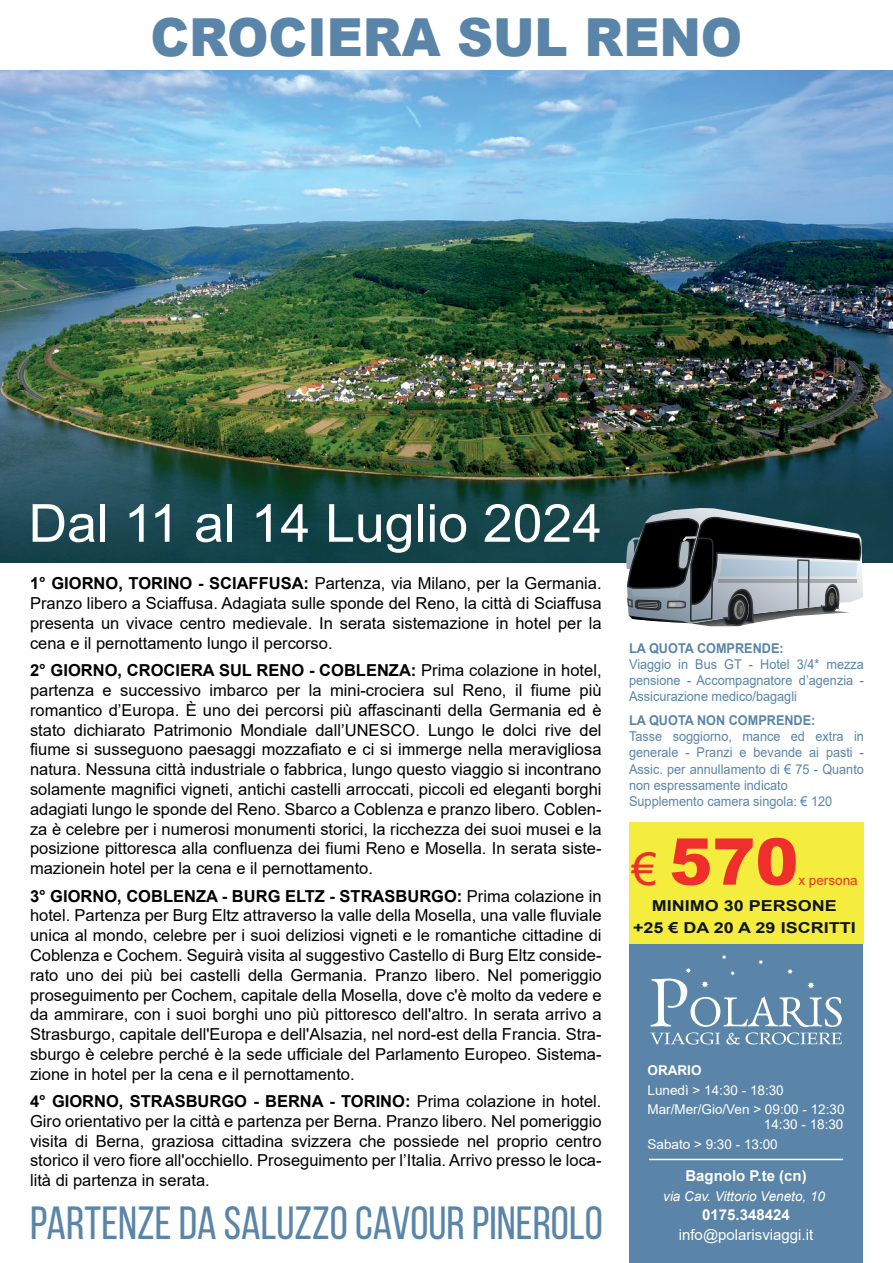
<style>
.page{position:relative;width:893px;height:1263px;background:#fff}
.page>*{position:absolute;margin:0;border:0;box-sizing:border-box;transform-origin:0 0}
.t1{font:900 64.5px "Arial";color:#ee2f2c}
.t2{font:52.5px "Arial";color:#fff}
.t3{font:900 52.5px "Arial";color:#5a85a8;scale:.95 1}
.t4{font:46.5px "Bebas Neue";color:#5a85a8}
.t5{font:16.5px/19.8px "Arial";color:#000001;text-align:justify}
.t6{font:700 15px "Arial";color:#111416;scale:1.19 1}
.t7{font:700 15px "Arial";color:#fff}
.t8{font:15px "Arial";color:#fff}
.t9{font:13.5px/16.2px "Arial";color:#5a85a8;text-align:justify;scale:.94 1}
.t10{font:13.5px/19.5px "Arial";color:#fff}
.t11{font:700 13.5px "Arial";color:#5a85a8;scale:.94 1}
.t12{font:italic 13.5px "Arial";color:#fff}
.t13{font:13.5px "Arial";color:#ee2f2c}
.t14{font:700 13.5px "Arial";color:#fff}
.s1{font-weight:700}
.s2{font-weight:400;font-size:45px}
</style>
<div class="page">
<img style="left:0;top:71px;width:893px;height:492px">
<div style="left:629px;top:944px;width:234px;height:319px;background:#5a85a8"></div>
<svg style="left:650px;top:955px;width:192px;height:89px"></svg>
<hr style="left:649px;top:1159px;width:194px;height:1px;background:#fff">
<div style="left:629px;top:822px;width:235px;height:121px;background:#f4ed3d"></div>
<svg style="left:626px;top:508px;width:237px;height:119px;background:#656d73"></svg>
<h2 class="t3" style="left:150px;top:-1px;width:625px">CROCIERA SUL RENO</h2>
<h2 class="t2" style="left:29px;top:487px;width:575px">Dal 11 al 14 Luglio 2024</h2>
<p class="t5" style="left:30px;top:574px;width:573px"><span class="s1">1° GIORNO, TORINO - SCIAFFUSA:</span> Partenza, via Milano, per la Germania.<br>Pranzo libero a Sciaffusa. Adagiata sulle sponde del Reno, la città di Sciaffusa presenta un vivace centro medievale. In serata sistemazione in hotel per la cena e il pernottamento lungo il percorso.</p>
<p class="t5" style="left:30px;top:660px;width:573px"><span class="s1">2° GIORNO, CROCIERA SUL RENO - COBLENZA:</span> Prima colazione in hotel, partenza e successivo imbarco per la mini-crociera sul Reno, il fiume più romantico d’Europa. È uno dei percorsi più affascinanti della Germania ed è stato dichiarato Patrimonio Mondiale dall’UNESCO. Lungo le dolci rive del fiume si susseguono paesaggi mozzafiato e ci si immerge nella meravigliosa natura. Nessuna città industriale o fabbrica, lungo questo viaggio si incontrano solamente magnifici vigneti, antichi castelli arroccati, piccoli ed eleganti borghi adagiati lungo le sponde del Reno. Sbarco a Coblenza e pranzo libero. Coblen&shy;za è celebre per i numerosi monumenti storici, la ricchezza dei suoi musei e la posizione pittoresca alla confluenza dei fiumi Reno e Mosella. In serata siste&shy;mazionein hotel per la cena e il pernottamento.</p>
<p class="t5" style="left:30px;top:886px;width:573px"><span class="s1">3° GIORNO, COBLENZA - BURG ELTZ - STRASBURGO:</span> Prima colazione in hotel. Partenza per Burg Eltz attraverso la valle della Mosella, una valle fluviale unica al mondo, celebre per i suoi deliziosi vigneti e le romantiche cittadine di Coblenza e Cochem. Seguirà visita al suggestivo Castello di Burg Eltz conside&shy;rato uno dei più bei castelli della Germania. Pranzo libero. Nel pomeriggio proseguimento per Cochem, capitale della Mosella, dove c'è molto da vedere e da ammirare, con i suoi borghi uno più pittoresco dell'altro. In serata arrivo a Strasburgo, capitale dell'Europa e dell'Alsazia, nel nord-est della Francia. Stra&shy;sburgo è celebre perché è la sede ufficiale del Parlamento Europeo. Sistema&shy;zione in hotel per la cena e il pernottamento.</p>
<p class="t5" style="left:30px;top:1091px;width:573px"><span class="s1">4° GIORNO, STRASBURGO - BERNA - TORINO:</span> Prima colazione in hotel.<br>Giro orientativo per la città e partenza per Berna. Pranzo libero. Nel pomeriggio visita di Berna, graziosa cittadina svizzera che possiede nel proprio centro storico il vero fiore all'occhiello. Proseguimento per l’Italia. Arrivo presso le loca&shy;lità di partenza in serata.</p>
<h3 class="t4" style="left:30px;top:1197px;width:574px">PARTENZE DA SALUZZO CAVOUR PINEROLO</h3>
<p class="t11" style="left:629px;top:638px;width:166px">LA QUOTA COMPRENDE:</p>
<p class="t9" style="left:629px;top:656px;width:251px">Viaggio in Bus GT - Hotel 3/4* mezza pensione - Accompagnatore d’agenzia - Assicurazione medico/bagagli</p>
<p class="t11" style="left:629px;top:711px;width:200px">LA QUOTA NON COMPRENDE:</p>
<p class="t9" style="left:629px;top:728px;width:251px;text-align:left">Tasse soggiorno, mance ed extra in generale - Pranzi e bevande ai pasti - Assic. per annullamento di € 75 - Quanto non espressamente indicato Supplemento camera singola: € 120</p>
<h1 class="t1" style="left:632px;top:815px;width:168px"><span class="s2">€</span> 570</h1>
<p class="t13" style="left:798px;top:871px;width:61px">x persona</p>
<p class="t6" style="left:633px;top:917px;width:189px">+25 € DA 20 A 29 ISCRITTI</p>
<p class="t6" style="left:652px;top:895px;width:157px">MINIMO 30 PERSONE</p>
<p class="t14" style="left:647px;top:1061px;width:55px">ORARIO</p>
<p class="t10" style="left:647px;top:1080px;width:198px">Lunedì &gt; 14:30 - 18:30<br>Mar/Mer/Gio/Ven &gt; 09:00 - 12:30</p>
<p class="t10" style="left:647px;top:1114px;width:197px;text-indent:116px">14:30 - 18:30<br>Sabato &gt; 9:30 - 13:00</p>
<p class="t7" style="left:685px;top:1165px;width:123px">Bagnolo P.te (cn)</p>
<p class="t12" style="left:663px;top:1187px;width:163px">via Cav. Vittorio Veneto, 10</p>
<p class="t7" style="left:702px;top:1204px;width:89px">0175.348424</p>
<p class="t8" style="left:679px;top:1224px;width:136px">info@polarisviaggi.it</p>
</div>
